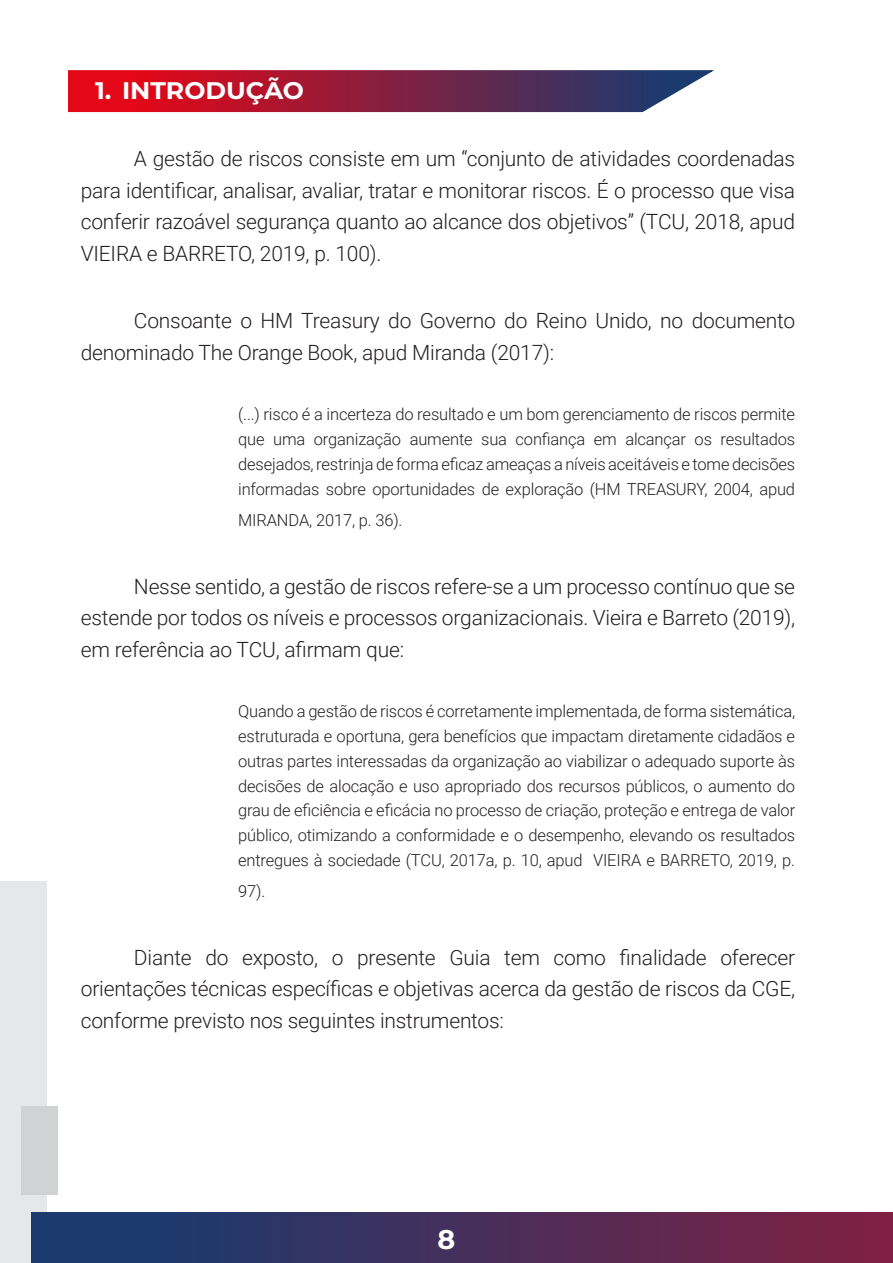
<style>
.page{position:relative;width:893px;height:1263px;background:#fff}
.page>*{position:absolute;margin:0;border:0;box-sizing:border-box;transform-origin:0 0}
.t1{font:700 27px "Montserrat";color:#fff}
.Heading_1{font:700 24px "Montserrat";color:#fff;scale:1.04 1}
.texto{font:300 21px/31.5px "Roboto";letter-spacing:-.01em;color:#231f20;text-align:justify}
.texto-2{font:300 16.5px/24.8px "Roboto";letter-spacing:-.01em;color:#231f20;text-align:justify}
</style>
<div class="page">
<div style="left:0;top:881px;width:47px;height:382px;background:#e6e7e9"></div>
<div style="left:32px;top:1212px;width:861px;height:51px;background:linear-gradient(to right,#0f3d73,#7f2143)"></div>
<div style="left:21px;top:1107px;width:36px;height:88px;background:#d1d2d4"></div>
<svg style="left:68px;top:70px;width:646px;height:43px;background:#922f4d"></svg>
<p class="Heading_1" style="left:95px;top:73px;width:202px">1. INTRODUÇÃO</p>
<p class="texto" style="left:81px;top:142px;width:716px;text-indent:53px">A gestão de riscos consiste em um “conjunto de atividades coordenadas para identificar, analisar, avaliar, tratar e monitorar riscos. É o processo que visa conferir razoável segurança quanto ao alcance dos objetivos” (TCU, 2018, apud VIEIRA e BARRETO, 2019, p. 100).</p>
<p class="texto" style="left:81px;top:304px;width:716px;text-indent:53px">Consoante o HM Treasury do Governo do Reino Unido, no documento denominado The Orange Book, apud Miranda (2017):</p>
<p class="texto-2" style="left:238px;top:401px;width:559px">(...) risco é a incerteza do resultado e um bom gerenciamento de riscos permite que uma organização aumente sua confiança em alcançar os resultados desejados, restrinja de forma eficaz ameaças a níveis aceitáveis e tome decisões informadas sobre oportunidades de exploração (HM TREASURY, 2004, apud</p>
<p class="texto-2" style="left:238px;top:507px;width:166px">MIRANDA, 2017, p. 36).</p>
<p class="texto" style="left:81px;top:570px;width:716px;text-indent:53px">Nesse sentido, a gestão de riscos refere-se a um processo contínuo que se estende por todos os níveis e processos organizacionais. Vieira e Barreto (2019), em referência ao TCU, afirmam que:</p>
<p class="texto-2" style="left:238px;top:698px;width:559px">Quando a gestão de riscos é corretamente implementada, de forma sistemática, estruturada e oportuna, gera benefícios que impactam diretamente cidadãos e outras partes interessadas da organização ao viabilizar o adequado suporte às decisões de alocação e uso apropriado dos recursos públicos, o aumento do grau de eficiência e eficácia no processo de criação, proteção e entrega de valor público, otimizando a conformidade e o desempenho, elevando os resultados entregues à sociedade (TCU, 2017a, p. 10, apud VIEIRA e BARRETO, 2019, p.</p>
<p class="texto-2" style="left:238px;top:878px;width:29px">97).</p>
<p class="texto" style="left:81px;top:941px;width:716px;text-indent:53px">Diante do exposto, o presente Guia tem como finalidade oferecer orientações técnicas específicas e objetivas acerca da gestão de riscos da CGE, conforme previsto nos seguintes instrumentos:</p>
<h1 class="t1" style="left:438px;top:1220px;width:19px">8</h1>
</div>
